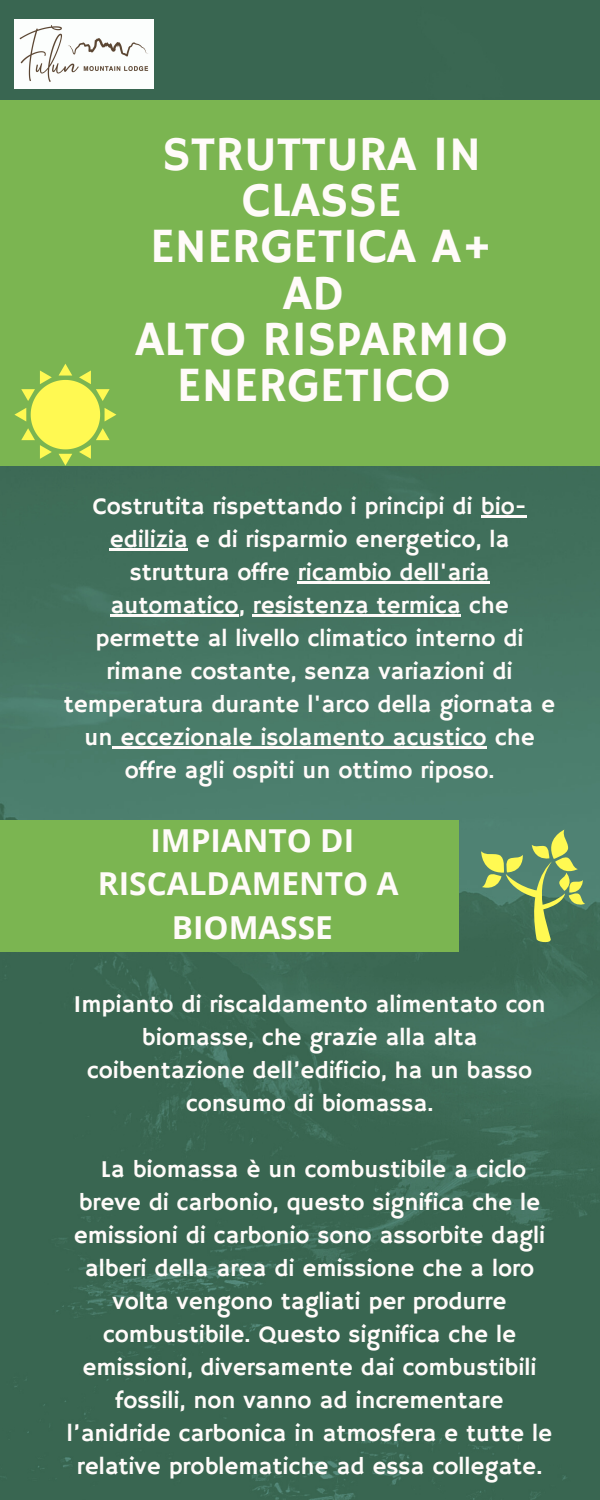
<style>
.page{position:relative;width:600px;height:1500px;background:#fff}
.page>*{position:absolute;margin:0;border:0;box-sizing:border-box;transform-origin:0 0}
.t1{font:49.2px/46.1px "Hammersmith One";color:#fffbf9;text-align:center}
.t2{font:700 31.6px/43.7px "Open Sans";color:#fffbf9;text-align:center}
.t3{font:24px/33px "Hammersmith One";color:#fffbf9;text-align:center}
</style>
<div class="page">
<img style="left:0;top:0;width:600px;height:1500px">
<div style="left:0;top:821px;width:459px;height:130px;background:#7bb551"></div>
<div style="left:0;top:101px;width:600px;height:365px;background:#7bb551"></div>
<svg style="left:14px;top:364px;width:102px;height:102px"></svg>
<img style="left:14px;top:19px;width:139px;height:69px">
<hr style="left:481px;top:515px;width:46px;height:3px;background:#fffbf9">
<hr style="left:110px;top:548px;width:78px;height:3px;background:#fffbf9">
<hr style="left:298px;top:581px;width:192px;height:3px;background:#fffbf9">
<hr style="left:111px;top:614px;width:128px;height:3px;background:#fffbf9">
<hr style="left:253px;top:614px;width:208px;height:3px;background:#fffbf9">
<hr style="left:113px;top:746px;width:374px;height:3px;background:#fffbf9">
<svg style="left:481px;top:830px;width:104px;height:112px;background:#6f9462"></svg>
<h1 class="t1" style="left:136px;top:134px;width:374px">STRUTTURA IN<br>CLASSE<br>ENERGETICA A+<br>AD<br>ALTO RISPARMIO<br>ENERGETICO</h1>
<p class="t3" style="left:64px;top:491px;width:493px">Costrutita rispettando i principi di bio&shy;edilizia e di risparmio energetico, la struttura offre ricambio dell'aria automatico, resistenza termica che permette al livello climatico interno di rimane costante, senza variazioni di temperatura durante l'arco della giornata e un eccezionale isolamento acustico che offre agli ospiti un ottimo riposo.</p>
<h2 class="t2" style="left:98px;top:817px;width:302px">IMPIANTO DI<br>RISCALDAMENTO A<br>BIOMASSE</h2>
<p class="t3" style="left:74px;top:989px;width:473px">Impianto di riscaldamento alimentato con biomasse, che grazie alla alta coibentazione dell’edificio, ha un basso consumo di biomassa.</p>
<p class="t3" style="left:67px;top:1154px;width:487px">La biomassa è un combustibile a ciclo breve di carbonio, questo significa che le emissioni di carbonio sono assorbite dagli alberi della area di emissione che a loro volta vengono tagliati per produrre combustibile. Questo significa che le emissioni, diversamente dai combustibili fossili, non vanno ad incrementare l’anidride carbonica in atmosfera e tutte le relative problematiche ad essa collegate.</p>
</div>
